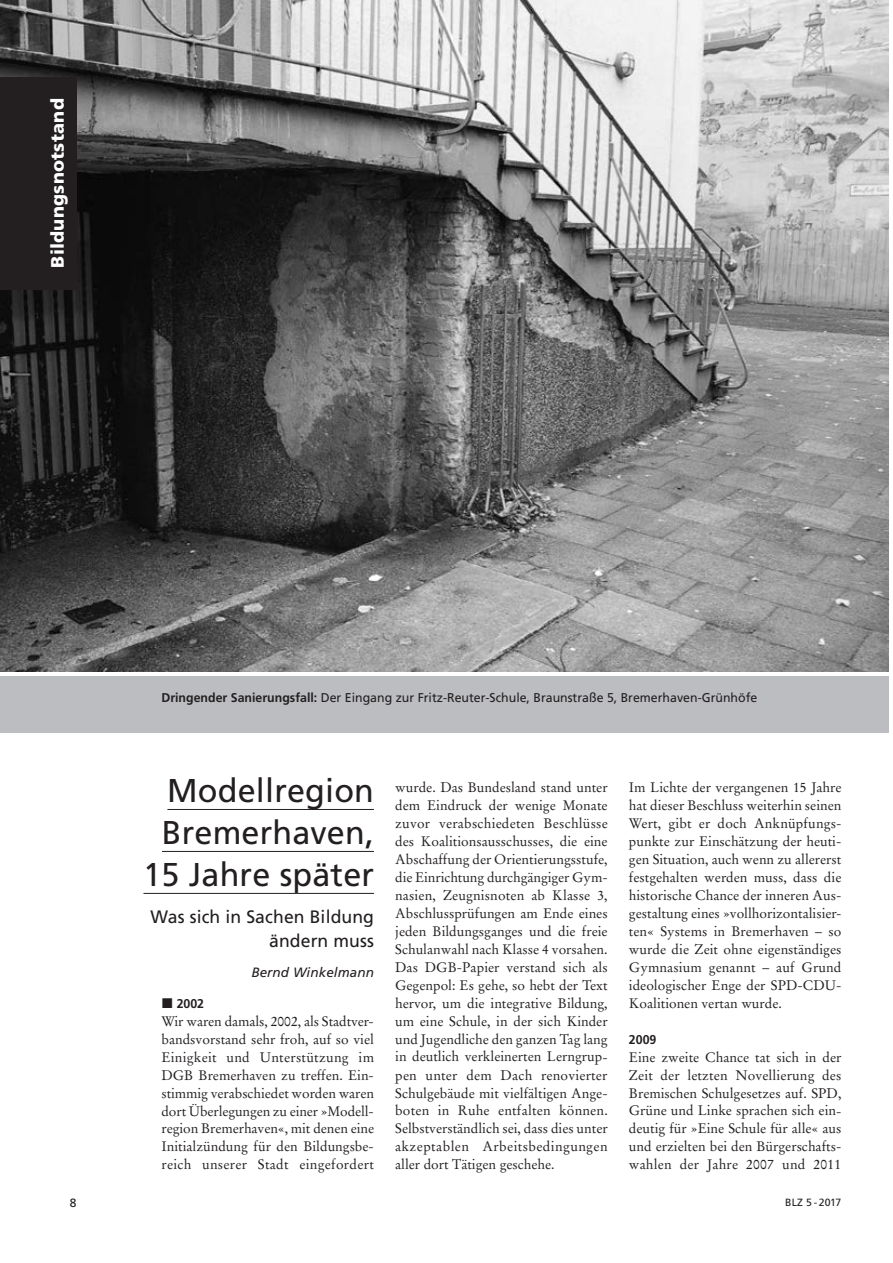
<style>
.page{position:relative;width:893px;height:1263px;background:#fff}
.page>*{position:absolute;margin:0;border:0;box-sizing:border-box;transform-origin:0 0}
.t1{font:33px/42px "Frutiger";letter-spacing:.005em;color:#231f20;text-align:right}
.t2{font:18px/24px "Frutiger";letter-spacing:.005em;color:#231f20;text-align:right}
.t3{font:900 18px "Frutiger";letter-spacing:.015em;color:#fff}
.t4{font:13.8px/18px "Stempel Garamond";color:#231f20;text-align:justify}
.t5{font:italic 13.5px "Frutiger";letter-spacing:.005em;color:#231f20}
.t6{font:12.75px "Frutiger";color:#231f20}
.t7{font:700 12.75px "Frutiger";color:#231f20}
.t8{font:12px "Frutiger";color:#231f20}
.t9{font:10.5px "Frutiger";letter-spacing:.015em;color:#231f20}
.s1{font-weight:700}
.s2{font-family:"European Pi Three";font-weight:400;font-size:14.25px}
</style>
<div class="page">
<img style="left:0;top:0;width:888px;height:672px">
<div style="left:0;top:77px;width:76px;height:212px;background:#231f20"></div>
<hr style="left:167px;top:809px;width:207px;height:1px;background:#231f20">
<hr style="left:162px;top:851px;width:212px;height:1px;background:#231f20">
<hr style="left:143px;top:893px;width:231px;height:1px;background:#231f20">
<div style="left:0;top:676px;width:888px;height:56px;background:#bbbdc0"></div>
<h2 class="t3" style="left:50px;top:268px;width:171px;rotate:-90deg">Bildungsnotstand</h2>
<p class="t6" style="left:161px;top:693px;width:597px"><span class="s1">Dringender Sanierungsfall:</span> Der Eingang zur Fritz-Reuter-Schule, Braunstraße 5, Bremerhaven-Grünhöfe</p>
<h1 class="t1" style="left:143px;top:772px;width:232px">Modellregion<br>Bremerhaven,<br>15 Jahre später</h1>
<h2 class="t2" style="left:150px;top:906px;width:225px">Was sich in Sachen Bildung ändern muss</h2>
<p class="t5" style="left:251px;top:967px;width:124px">Bernd Winkelmann</p>
<p class="t7" style="left:161px;top:998px;width:44px"><span class="s2">-</span> 2002</p>
<p class="t4" style="left:161px;top:1013px;width:214px">Wir waren damals, 2002, als Stadtver&shy;bandsvorstand sehr froh, auf so viel Einigkeit und Unterstützung im DGB Bremerhaven zu treffen. Ein&shy;stimmig verabschiedet worden waren dort Überlegungen zu einer »Modell&shy;region Bremerhaven«, mit denen eine Initialzündung für den Bildungsbe&shy;reich unserer Stadt eingefordert</p>
<p class="t4" style="left:395px;top:779px;width:214px">wurde. Das Bundesland stand unter dem Eindruck der wenige Monate zuvor verabschiedeten Beschlüsse des Koalitionsausschusses, die eine Abschaffung der Orientierungsstufe, die Einrichtung durchgängiger Gym&shy;nasien, Zeugnisnoten ab Klasse 3, Abschlussprüfungen am Ende eines jeden Bildungsganges und die freie Schulanwahl nach Klasse 4 vorsahen.<br>Das DGB-Papier verstand sich als Gegenpol: Es gehe, so hebt der Text hervor, um die integrative Bildung, um eine Schule, in der sich Kinder und Jugendliche den ganzen Tag lang in deutlich verkleinerten Lerngrup&shy;pen unter dem Dach renovierter Schulgebäude mit vielfältigen Ange&shy;boten in Ruhe entfalten können.<br>Selbstverständlich sei, dass dies unter akzeptablen Arbeitsbedingungen aller dort Tätigen geschehe.</p>
<p class="t4" style="left:629px;top:779px;width:214px">Im Lichte der vergangenen 15 Jahre hat dieser Beschluss weiterhin seinen Wert, gibt er doch Anknüpfungs&shy;punkte zur Einschätzung der heuti&shy;gen Situation, auch wenn zu allererst festgehalten werden muss, dass die historische Chance der inneren Aus&shy;gestaltung eines »vollhorizontalisier&shy;ten« Systems in Bremerhaven – so wurde die Zeit ohne eigenständiges Gymnasium genannt – auf Grund ideologischer Enge der SPD-CDU-Koalitionen vertan wurde.</p>
<p class="t7" style="left:629px;top:1034px;width:29px">2009</p>
<p class="t4" style="left:629px;top:1049px;width:214px">Eine zweite Chance tat sich in der Zeit der letzten Novellierung des Bremischen Schulgesetzes auf. SPD, Grüne und Linke sprachen sich ein&shy;deutig für »Eine Schule für alle« aus und erzielten bei den Bürgerschafts&shy;wahlen der Jahre 2007 und 2011</p>
<p class="t8" style="left:70px;top:1198px;width:8px">8</p>
<p class="t9" style="left:785px;top:1198px;width:58px">BLZ 5 - 2017</p>
</div>
